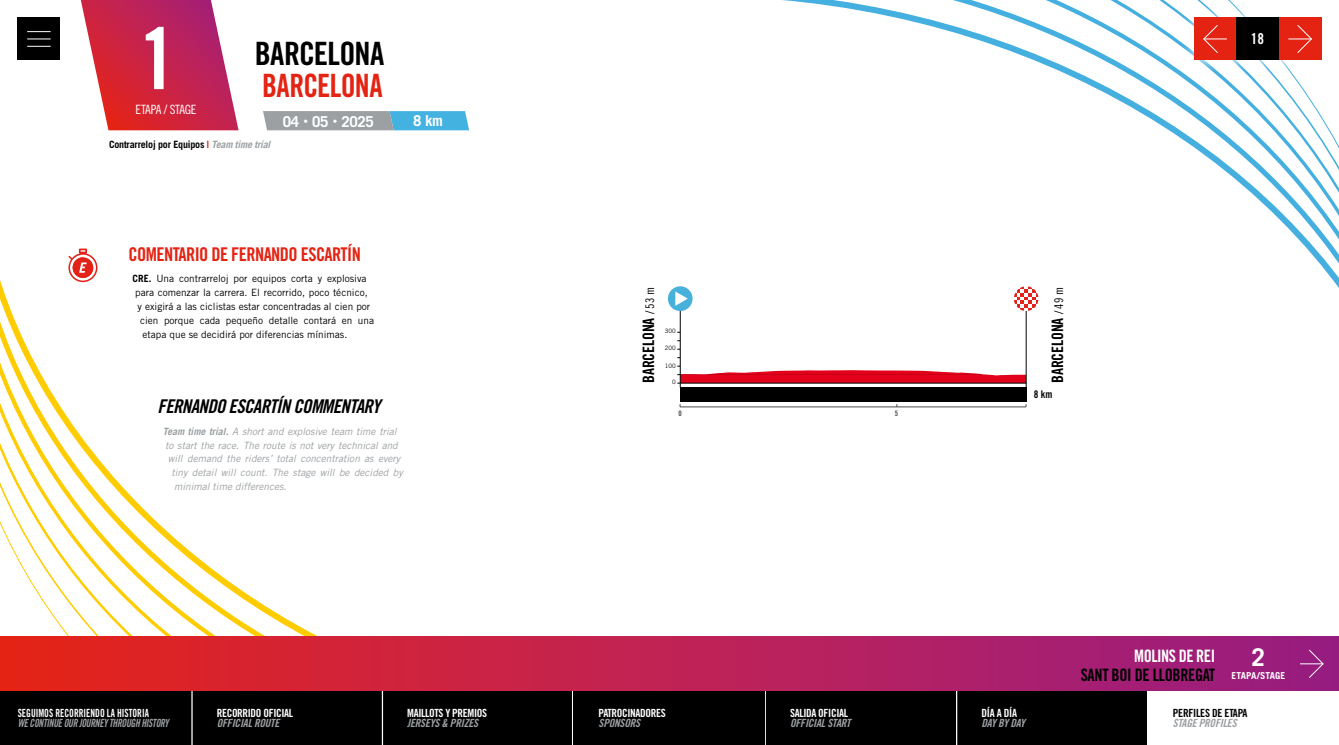
<style>
.page{position:relative;width:1339px;height:745px;background:#fff}
.page>*{position:absolute;margin:0;border:0;box-sizing:border-box;transform-origin:0 0}
.t1{font:85px "Trade Gothic LT Pro Bd Cn 20";color:#fff}
.t2{font:32.12px "Trade Gothic LT Pro Bd Cn 20";letter-spacing:-.02em;color:#000}
.t3{font:32.12px "Trade Gothic LT Pro Bd Cn 20";letter-spacing:-.02em;color:#e42313;scale:.93 1}
.t4{font:700 24.38px "Trade Gothic LT Pro";color:#fff}
.t5{font:18.88px "Trade Gothic LT Pro Bd Cn 20";letter-spacing:-.03em;color:#e42313}
.t6{font:18.88px "Trade Gothic LT Pro Bd Cn 20 Obl";letter-spacing:-.03em;color:#000}
.t7{font:17.12px "Trade Gothic LT Pro Bd Cn 20";letter-spacing:-.02em;color:#000;scale:.95 1}
.t8{font:17.12px "Trade Gothic LT Pro Bd Cn 20";letter-spacing:-.03em;color:#fff;scale:.95 1}
.t9{font:15.75px "Trade Gothic LT Pro Bd Cn 20";letter-spacing:-.01em;color:#000}
.t10{font:700 15px "Trade Gothic LT Pro";letter-spacing:-.02em;color:#fff}
.t11{font:15px "Trade Gothic LT Pro Bd Cn 20";color:#fff}
.t12{font:12.75px "Trade Gothic LT Pro Cn 18";letter-spacing:-.02em;color:#fff}
.t13{font:11.25px "Trade Gothic LT Pro Bd Cn 20 Obl";letter-spacing:-.02em;color:#9ca0a3}
.t14{font:11.25px "Trade Gothic LT Pro Bd Cn 20";letter-spacing:-.03em;color:#fff}
.t15{font:11.25px "Trade Gothic LT Pro Bd Cn 20 Obl";letter-spacing:-.02em;color:#9ca0a3;scale:.85 1}
.t16{font:11.25px "Trade Gothic LT Pro Bd Cn 20";color:#fff;scale:.85 1}
.t17{font:11.25px "Trade Gothic LT Pro Bd Cn 20";letter-spacing:-.02em;color:#000}
.t18{font:10.5px "Trade Gothic LT Pro Bd Cn 20";color:#000}
.t19{font:10px "Trade Gothic LT Pro";color:#000}
.t20{font:italic 10px "Trade Gothic LT Pro";color:#9ca0a3}
.t21{font:700 10px "Trade Gothic LT Pro";letter-spacing:-.02em;color:#000}
.t22{font:700 9.62px "Trade Gothic LT Pro";color:#fff}
.t23{font:7.5px "Trade Gothic LT Pro Bd Cn 20";color:#4b4b4d}
.t24{font:6px "Trade Gothic LT Pro";color:#000}
.s1{font-size:21.25px}
.s2{color:#e42313}
.s3{font-style:italic;color:#9ca0a3}
.s4{font-weight:700}
.s5{font-family:"Trade Gothic LT Pro Cn 18";font-size:12px}
</style>
<div class="page">
<svg style="left:0;top:280px;width:317px;height:356px"></svg>
<svg style="left:667px;top:0;width:671px;height:359px"></svg>
<svg style="left:263px;top:111px;width:206px;height:19px;background:#7ea8bb"></svg>
<svg style="left:81px;top:0;width:157px;height:130px"></svg>
<div style="left:62px;top:244px;width:42px;height:42px;background:#fff;border-radius:50%"></div>
<svg style="left:68px;top:248px;width:29px;height:34px"></svg>
<hr style="left:680px;top:310px;width:1px;height:76px;background:#000">
<hr style="left:1025px;top:298px;width:1px;height:90px;background:#000">
<div style="left:680px;top:386px;width:346px;height:15px;background:#000"></div>
<svg style="left:677px;top:366px;width:349px;height:17px"></svg>
<div style="left:668px;top:286px;width:24px;height:25px;background:#47b1dc;border-radius:50%"></div>
<svg style="left:675px;top:291px;width:12px;height:14px"></svg>
<svg style="left:1013px;top:286px;width:25px;height:25px"></svg>
<hr style="left:680px;top:406px;width:346px;height:1px;background:#4b4b4d">
<hr style="left:680px;top:374px;width:346px;height:1px;background:#9c9e9f">
<div style="left:18px;top:18px;width:42px;height:42px;background:#000"></div>
<svg style="left:27px;top:31px;width:24px;height:1px"></svg>
<svg style="left:27px;top:39px;width:24px;height:1px"></svg>
<svg style="left:27px;top:46px;width:24px;height:1px"></svg>
<div style="left:0;top:690px;width:191px;height:54px;background:#000"></div>
<div style="left:191px;top:690px;width:192px;height:54px;background:#000"></div>
<div style="left:382px;top:690px;width:191px;height:54px;background:#000"></div>
<div style="left:764px;top:690px;width:192px;height:54px;background:#000"></div>
<div style="left:956px;top:690px;width:191px;height:54px;background:#000"></div>
<hr style="left:191px;top:690px;width:2px;height:54px;background:#fff">
<hr style="left:382px;top:690px;width:1px;height:54px;background:#fff">
<hr style="left:572px;top:690px;width:1px;height:54px;background:#fff">
<hr style="left:956px;top:690px;width:1px;height:54px;background:#fff">
<hr style="left:764px;top:690px;width:1px;height:54px;background:#fff">
<div style="left:573px;top:690px;width:191px;height:54px;background:#000"></div>
<div style="left:1224px;top:6px;width:66px;height:66px;background:#fff"></div>
<svg style="left:1182px;top:6px;width:65px;height:66px"></svg>
<div style="left:1193px;top:18px;width:43px;height:42px;background:#e42313"></div>
<svg style="left:1203px;top:25px;width:23px;height:28px"></svg>
<div style="left:1267px;top:6px;width:65px;height:66px;background:#fff"></div>
<div style="left:1278px;top:18px;width:43px;height:42px;background:#e42313"></div>
<svg style="left:1288px;top:25px;width:24px;height:28px"></svg>
<div style="left:1236px;top:18px;width:42px;height:42px;background:#000"></div>
<div style="left:0;top:636px;width:1338px;height:54px;background:linear-gradient(to right,#e6251b,#981e86)"></div>
<svg style="left:1299px;top:648px;width:24px;height:30px"></svg>
<h1 class="t1" style="left:139px;top:7px;width:39px">1</h1>
<p class="t12" style="left:136px;top:102px;width:62px">ETAPA / STAGE</p>
<h2 class="t2" style="left:255px;top:34px;width:131px">BARCELONA</h2>
<h2 class="t3" style="left:262px;top:66px;width:131px">BARCELONA</h2>
<h3 class="t10" style="left:283px;top:112px;width:93px">04 <span class="s1">·</span> 05 <span class="s1">·</span> 2025</h3>
<h3 class="t10" style="left:413px;top:111px;width:31px">8 km</h3>
<p class="t21" style="left:109px;top:138px;width:163px">Contrarreloj por Equipos <span class="s2">|</span> <span class="s3">Team time trial</span></p>
<h3 class="t5" style="left:129px;top:242px;width:234px">COMENTARIO DE FERNANDO ESCARTÍN</h3>
<p class="t19" style="left:133px;top:273px;width:235px"><span class="s4">CRE.</span> Una contrarreloj por equipos corta y explosiva</p>
<p class="t19" style="left:135px;top:286px;width:234px">para comenzar la carrera. El recorrido, poco técnico,</p>
<p class="t19" style="left:138px;top:300px;width:234px">y exigirá a las ciclistas estar concentradas al cien por</p>
<p class="t19" style="left:140px;top:314px;width:235px">cien porque cada pequeño detalle contará en una</p>
<p class="t19" style="left:143px;top:328px;width:206px">etapa que se decidirá por diferencias mínimas.</p>
<h3 class="t6" style="left:158px;top:394px;width:224px">FERNANDO ESCARTÍN COMMENTARY</h3>
<p class="t20" style="left:163px;top:425px;width:235px"><span class="s4">Team time trial.</span> A short and explosive team time trial</p>
<p class="t20" style="left:165px;top:438px;width:234px">to start the race. The route is not very technical and</p>
<p class="t20" style="left:168px;top:452px;width:234px">will demand the riders’ total concentration as every</p>
<p class="t20" style="left:171px;top:466px;width:233px">tiny detail will count. The stage will be decided by</p>
<p class="t20" style="left:174px;top:480px;width:114px">minimal time differences.</p>
<p class="t16" style="left:18px;top:705px;width:156px">SEGUIMOS RECORRIENDO LA HISTORIA</p>
<p class="t15" style="left:18px;top:715px;width:179px">WE CONTINUE OUR JOURNEY THROUGH HISTORY</p>
<p class="t14" style="left:217px;top:705px;width:78px">RECORRIDO OFICIAL</p>
<p class="t13" style="left:217px;top:715px;width:64px">OFFICIAL ROUTE</p>
<p class="t14" style="left:407px;top:705px;width:81px">MAILLOTS Y PREMIOS</p>
<p class="t13" style="left:407px;top:715px;width:72px">JERSEYS &amp; PRIZES</p>
<h3 class="t11" style="left:1250px;top:30px;width:15px">18</h3>
<h3 class="t9" style="left:639px;top:383px;width:97px;rotate:-90deg">BARCELONA <span class="s5">/ 53 m</span></h3>
<h3 class="t9" style="left:1047px;top:383px;width:97px;rotate:-90deg">BARCELONA <span class="s5">/ 49 m</span></h3>
<p class="t23" style="left:678px;top:408px;width:5px">0</p>
<p class="t23" style="left:894px;top:408px;width:5px">5</p>
<p class="t24" style="left:664px;top:327px;width:12px">300</p>
<p class="t24" style="left:664px;top:344px;width:12px">200</p>
<p class="t24" style="left:664px;top:361px;width:12px">100</p>
<p class="t24" style="left:672px;top:378px;width:5px">0</p>
<p class="t18" style="left:1033px;top:387px;width:20px">8 km</p>
<p class="t14" style="left:598px;top:705px;width:69px">PATROCINADORES</p>
<p class="t13" style="left:598px;top:715px;width:43px">SPONSORS</p>
<p class="t14" style="left:790px;top:705px;width:60px">SALIDA OFICIAL</p>
<p class="t13" style="left:790px;top:715px;width:62px">OFFICIAL START</p>
<p class="t14" style="left:981px;top:705px;width:37px">DÍA A DÍA</p>
<p class="t13" style="left:981px;top:715px;width:45px">DAY BY DAY</p>
<h3 class="t8" style="left:1134px;top:645px;width:87px">MOLINS DE REI</h3>
<h3 class="t7" style="left:1080px;top:663px;width:143px">SANT BOI DE LLOBREGAT</h3>
<h3 class="t4" style="left:1251px;top:641px;width:15px">2</h3>
<p class="t22" style="left:1231px;top:669px;width:55px">ETAPA/STAGE</p>
<p class="t17" style="left:1172px;top:705px;width:76px">PERFILES DE ETAPA</p>
<p class="t13" style="left:1172px;top:715px;width:65px">STAGE PROFILES</p>
</div>
